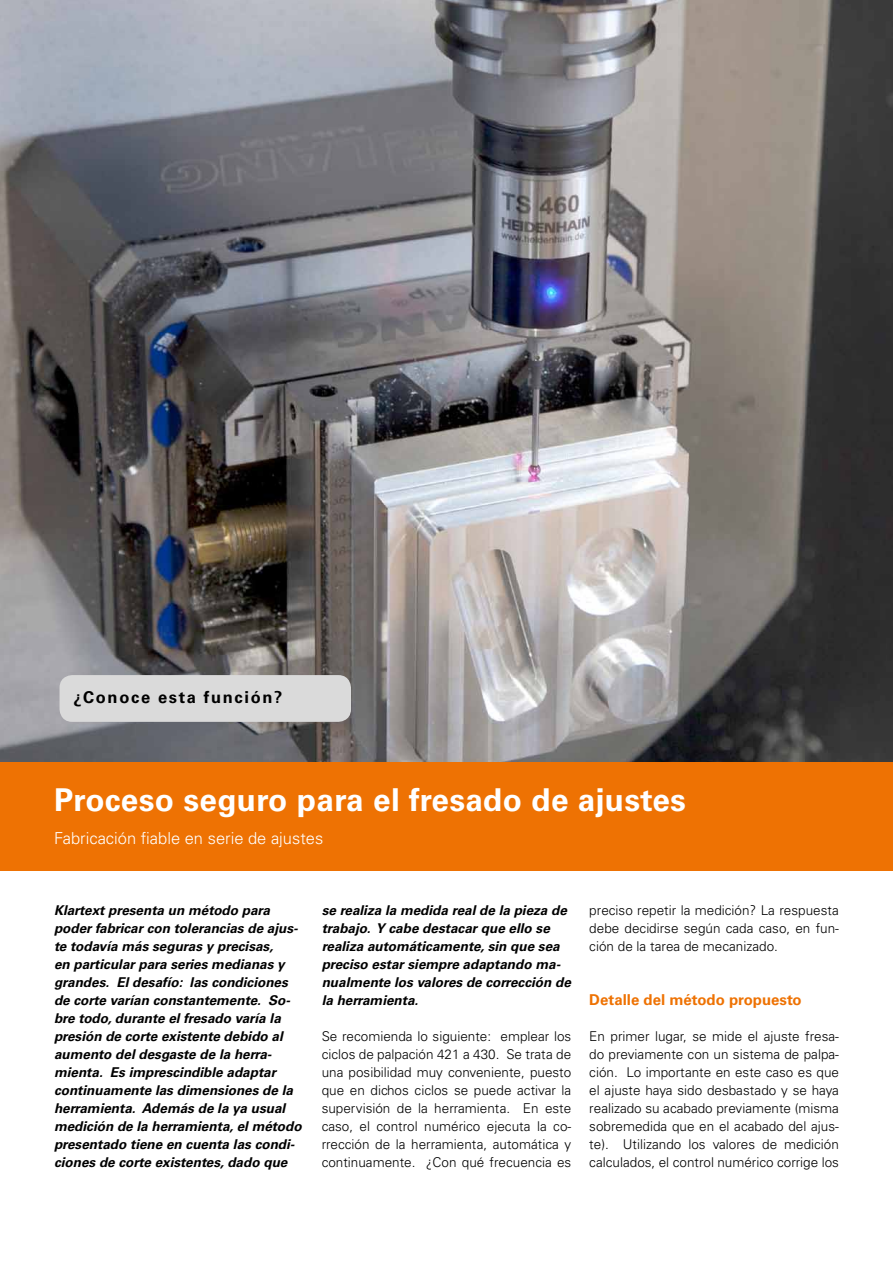
<style>
.page{position:relative;width:893px;height:1263px;background:#fff}
.page>*{position:absolute;margin:0;border:0;box-sizing:border-box;transform-origin:0 0}
.t1{font:700 31.5px "Univers";letter-spacing:.01em;color:#fff}
.t2{font:300 16.5px "Univers";color:#fff}
.t3{font:700 16.5px "Univers";letter-spacing:.1em;color:#000}
.t4{font:700 15px "Univers";color:#ee7203}
.t5{font:300 13.5px/18px "Univers";color:#000;text-align:justify}
.t6{font:italic 700 13.5px/18px "Univers";color:#000}
</style>
<div class="page">
<img style="left:0;top:0;width:893px;height:763px">
<div style="left:60px;top:675px;width:291px;height:47px;background:#dadada;border-radius:13px"></div>
<div style="left:0;top:763px;width:893px;height:108px;background:#ee7203"></div>
<p class="t3" style="left:73px;top:688px;width:211px">¿Conoce esta función?</p>
<h1 class="t1" style="left:54px;top:781px;width:633px">Proceso seguro para el fresado de ajustes</h1>
<p class="t2" style="left:54px;top:828px;width:271px">Fabricación fiable en serie de ajustes</p>
<p class="t6" style="left:54px;top:902px;width:249px">Klartext presenta un método para poder fabricar con tolerancias de ajus&shy;te todavía más seguras y precisas,<br>en particular para series medianas y grandes. El desafío: las condiciones de corte varían constantemente. So&shy;bre todo, durante el fresado varía la presión de corte existente debido al aumento del desgaste de la herra&shy;mienta. Es imprescindible adaptar continuamente las dimensiones de la herramienta. Además de la ya usual medición de la herramienta, el método presentado tiene en cuenta las condi&shy;ciones de corte existentes, dado que</p>
<p class="t6" style="left:322px;top:902px;width:251px">se realiza la medida real de la pieza de trabajo. Y cabe destacar que ello se realiza automáticamente, sin que sea preciso estar siempre adaptando ma&shy;nualmente los valores de corrección de la herramienta.</p>
<p class="t5" style="left:322px;top:1027px;width:251px">Se recomienda lo siguiente: emplear los ciclos de palpación 421 a 430. Se trata de una posibilidad muy conveniente, puesto que en dichos ciclos se puede activar la supervisión de la herramienta. En este caso, el control numérico ejecuta la co&shy;rrección de la herramienta, automática y continuamente. ¿Con qué frecuencia es</p>
<p class="t5" style="left:589px;top:901px;width:251px">preciso repetir la medición? La respuesta debe decidirse según cada caso, en fun&shy;ción de la tarea de mecanizado.</p>
<p class="t4" style="left:589px;top:991px;width:214px">Detalle del método propuesto</p>
<p class="t5" style="left:589px;top:1028px;width:251px">En primer lugar, se mide el ajuste fresa&shy;do previamente con un sistema de palpa&shy;ción. Lo importante en este caso es que el ajuste haya sido desbastado y se haya realizado su acabado previamente (misma sobremedida que en el acabado del ajus&shy;te). Utilizando los valores de medición calculados, el control numérico corrige los</p>
</div>
